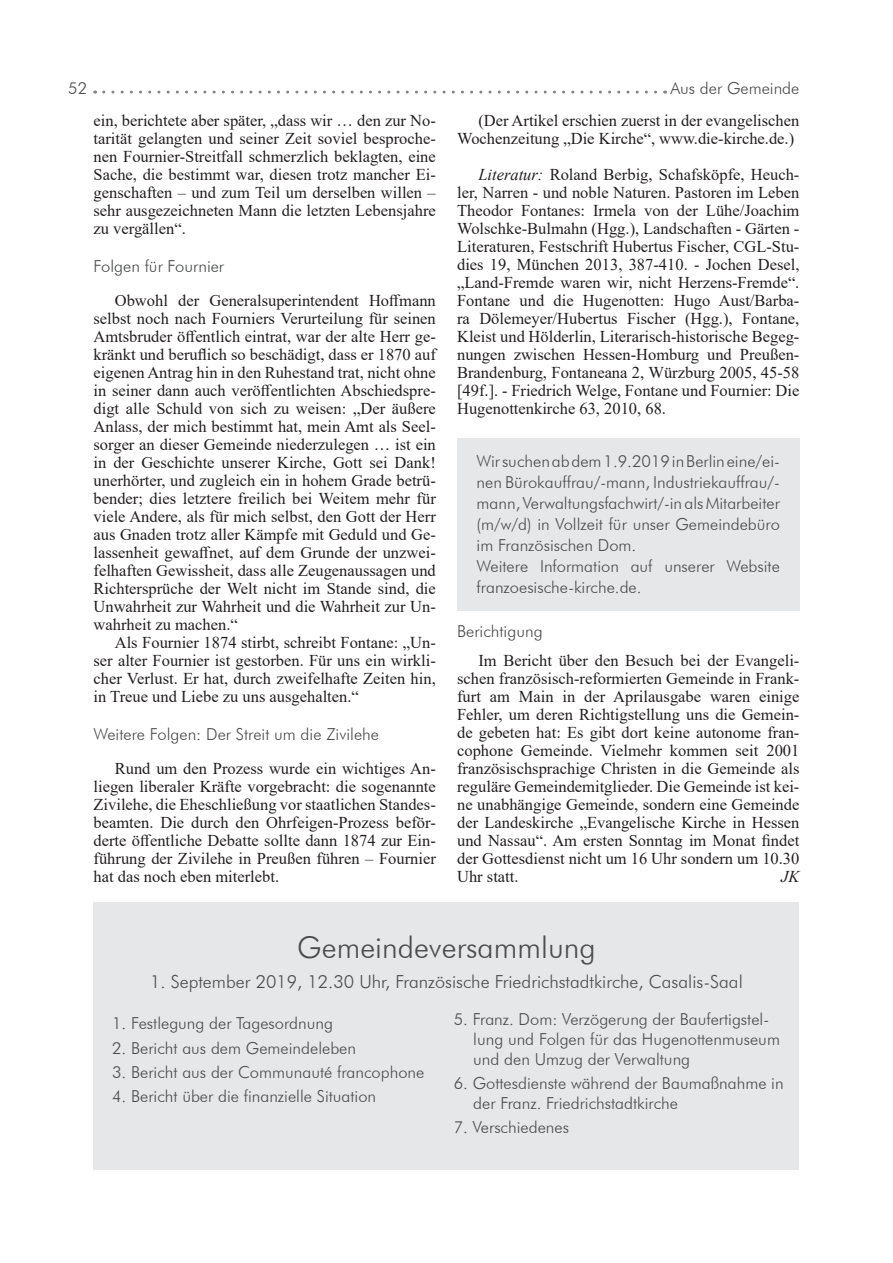
<style>
.page{position:relative;width:893px;height:1263px;background:#fff}
.page>*{position:absolute;margin:0;border:0;box-sizing:border-box;transform-origin:0 0}
.Huki_Head_klein{font:300 30px "Futura BT";color:#4b4c4d}
.Huki_Head_klein-2{font:300 18px "Futura BT";color:#4b4c4d}
.Huki_normaler_Fliest{font:16.5px/18px "Times New Roman";color:#231f20;text-align:justify}
.Huki_Head_klein-3{font:300 16.5px/21px "Futura BT";color:#4b4c4d}
.Huki_normaler_Fliest-2{font:italic 16.5px "Times New Roman";color:#231f20}
.s1{font-style:italic}
</style>
<div class="page">
<svg style="left:104px;top:91px;width:562px;height:3px"></svg>
<div style="left:457px;top:438px;width:342px;height:172px;background:#e6e7e9"></div>
<div style="left:94px;top:902px;width:705px;height:267px;background:#e6e7e9"></div>
<p class="Huki_Head_klein-3" style="left:68px;top:77px;width:21px">52</p>
<p class="Huki_Head_klein-3" style="left:670px;top:77px;width:131px">Aus der Gemeinde</p>
<p class="Huki_normaler_Fliest" style="left:94px;top:111px;width:344px">ein, berichtete aber später, „dass wir … den zur No&shy;tarität gelangten und seiner Zeit soviel besproche&shy;nen Fournier-Streitfall schmerzlich beklagten, eine Sache, die bestimmt war, diesen trotz mancher Ei&shy;genschaften – und zum Teil um derselben willen – sehr ausgezeichneten Mann die letzten Lebensjahre zu vergällen“.</p>
<p class="Huki_Head_klein-3" style="left:94px;top:255px;width:132px">Folgen für Fournier</p>
<p class="Huki_normaler_Fliest" style="left:94px;top:291px;width:344px;text-indent:21px">Obwohl der Generalsuperintendent Hoffmann selbst noch nach Fourniers Verurteilung für seinen Amtsbruder öffentlich eintrat, war der alte Herr ge&shy;kränkt und beruflich so beschädigt, dass er 1870 auf eigenen Antrag hin in den Ruhestand trat, nicht ohne in seiner dann auch veröffentlichten Abschiedspre&shy;digt alle Schuld von sich zu weisen: „Der äußere Anlass, der mich bestimmt hat, mein Amt als Seel&shy;sorger an dieser Gemeinde niederzulegen … ist ein in der Geschichte unserer Kirche, Gott sei Dank! unerhörter, und zugleich ein in hohem Grade betrü&shy;bender; dies letztere freilich bei Weitem mehr für viele Andere, als für mich selbst, den Gott der Herr aus Gnaden trotz aller Kämpfe mit Geduld und Ge&shy;lassenheit gewaffnet, auf dem Grunde der unzwei&shy;felhaften Gewissheit, dass alle Zeugenaussagen und Richtersprüche der Welt nicht im Stande sind, die Unwahrheit zur Wahrheit und die Wahrheit zur Un&shy;wahrheit zu machen.“</p>
<p class="Huki_normaler_Fliest" style="left:94px;top:633px;width:344px;text-indent:21px">Als Fournier 1874 stirbt, schreibt Fontane: „Un&shy;ser alter Fournier ist gestorben. Für uns ein wirkli&shy;cher Verlust. Er hat, durch zweifelhafte Zeiten hin, in Treue und Liebe zu uns ausgehalten.“</p>
<p class="Huki_Head_klein-3" style="left:94px;top:723px;width:287px">Weitere Folgen: Der Streit um die Zivilehe</p>
<p class="Huki_normaler_Fliest" style="left:94px;top:759px;width:344px;text-indent:21px">Rund um den Prozess wurde ein wichtiges An&shy;liegen liberaler Kräfte vorgebracht: die sogenannte Zivilehe, die Eheschließung vor staatlichen Standes&shy;beamten. Die durch den Ohrfeigen-Prozess beför&shy;derte öffentliche Debatte sollte dann 1874 zur Ein&shy;führung der Zivilehe in Preußen führen – Fournier hat das noch eben miterlebt.</p>
<p class="Huki_normaler_Fliest" style="left:457px;top:111px;width:344px;text-indent:21px">(Der Artikel erschien zuerst in der evangelischen<br>Wochenzeitung „Die Kirche“, www.die-kirche.de.)</p>
<p class="Huki_normaler_Fliest" style="left:457px;top:165px;width:344px;text-indent:21px"><span class="s1">Literatur:</span> Roland Berbig, Schafsköpfe, Heuch&shy;ler, Narren - und noble Naturen. Pastoren im Leben Theodor Fontanes: Irmela von der Lühe/Joachim Wolschke-Bulmahn (Hgg.), Landschaften - Gärten - Literaturen, Festschrift Hubertus Fischer, CGL-Stu&shy;dies 19, München 2013, 387-410. - Jochen Desel, „Land-Fremde waren wir, nicht Herzens-Fremde“.<br>Fontane und die Hugenotten: Hugo Aust/Barba&shy;ra Dölemeyer/Hubertus Fischer (Hgg.), Fontane, Kleist und Hölderlin, Literarisch-historische Begeg&shy;nungen zwischen Hessen-Homburg und Preußen-Brandenburg, Fontaneana 2, Würzburg 2005, 45-58 [49f.]. - Friedrich Welge, Fontane und Fournier: Die Hugenottenkirche 63, 2010, 68.</p>
<p class="Huki_Head_klein-3" style="left:477px;top:451px;width:305px;text-align:justify">Wir suchen ab dem 1.9.2019 in Berlin eine/ei&shy;nen Bürokauffrau/-mann, Industriekauffrau/- mann, Verwaltungsfachwirt/-in als Mitarbeiter (m/w/d) in Vollzeit für unser Gemeindebüro im Französischen Dom.</p>
<p class="Huki_Head_klein-3" style="left:477px;top:556px;width:305px">Weitere Information auf unserer Website franzoesische-kirche.de.</p>
<p class="Huki_Head_klein-3" style="left:457px;top:621px;width:87px">Berichtigung</p>
<p class="Huki_normaler_Fliest" style="left:457px;top:651px;width:344px;text-indent:21px">Im Bericht über den Besuch bei der Evangeli&shy;schen französisch-reformierten Gemeinde in Frank&shy;furt am Main in der Aprilausgabe waren einige Fehler, um deren Richtigstellung uns die Gemein&shy;de gebeten hat: Es gibt dort keine autonome fran&shy;cophone Gemeinde. Vielmehr kommen seit 2001 französischsprachige Christen in die Gemeinde als reguläre Gemeindemitglieder. Die Gemeinde ist kei&shy;ne unabhängige Gemeinde, sondern eine Gemeinde der Landeskirche „Evangelische Kirche in Hessen und Nassau“. Am ersten Sonntag im Monat findet der Gottesdienst nicht um 16 Uhr sondern um 10.30<br>Uhr statt.</p>
<p class="Huki_normaler_Fliest-2" style="left:781px;top:865px;width:20px">JK</p>
<p class="Huki_Head_klein" style="left:297px;top:929px;width:300px">Gemeindeversammlung</p>
<p class="Huki_Head_klein-2" style="left:150px;top:971px;width:594px">1. September 2019, 12.30 Uhr, Französische Friedrichstadtkirche, Casalis-Saal</p>
<p class="Huki_Head_klein-3" style="left:473px;top:1009px;width:308px;line-height:19.8px;text-indent:-20px">5. Franz. Dom: Verzögerung der Baufertigstel&shy;lung und Folgen für das Hugenottenmuseum und den Umzug der Verwaltung</p>
<p class="Huki_Head_klein-3" style="left:473px;top:1073px;width:312px;line-height:19.8px;text-indent:-20px">6. Gottesdienste während der Baumaßnahme in der Franz. Friedrichstadtkirche</p>
<p class="Huki_Head_klein-3" style="left:454px;top:1116px;width:117px">7. Verschiedenes</p>
<p class="Huki_Head_klein-3" style="left:112px;top:1013px;width:223px">1. Festlegung der Tagesordnung</p>
<p class="Huki_Head_klein-3" style="left:112px;top:1037px;width:246px">2. Bericht aus dem Gemeindeleben</p>
<p class="Huki_Head_klein-3" style="left:112px;top:1061px;width:314px">3. Bericht aus der Communauté francophone</p>
<p class="Huki_Head_klein-3" style="left:112px;top:1085px;width:266px">4. Bericht über die finanzielle Situation</p>
</div>
